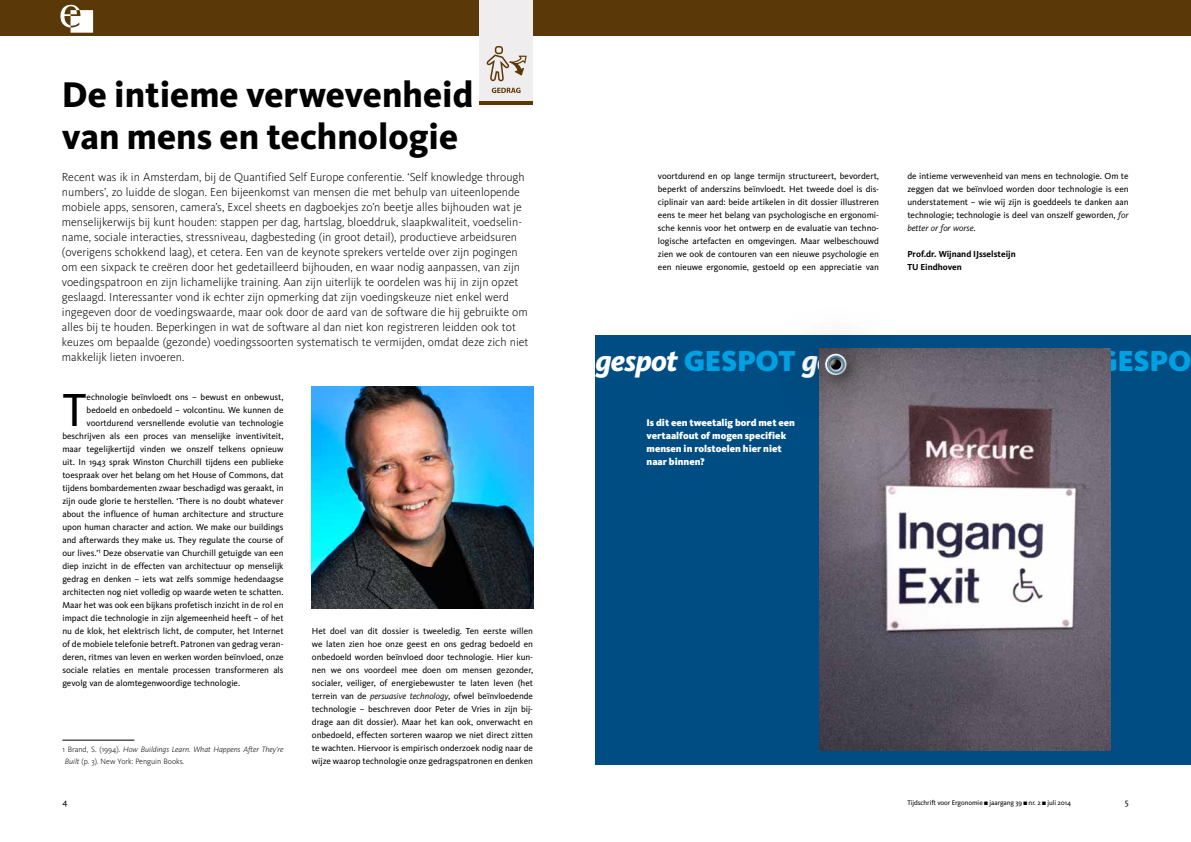
<style>
.page{position:relative;width:1191px;height:842px;background:#fff}
.page>*{position:absolute;margin:0;border:0;box-sizing:border-box;transform-origin:0 0}
.t1{font:48px "Kievit OT";color:#000}
.t2{font:800 37px/42px "Kievit OT";color:#000}
.t3{font:italic 800 30px "Kievit OT";letter-spacing:-.02em;color:#fff}
.t4{font:300 12px/15px "Kievit OT";color:#000}
.t5{font:900 10px/13px "Kievit OT";color:#fff}
.t6{font:9px/13px "Kievit OT";color:#000;text-align:justify}
.t7{font:700 9px/13px "Kievit OT";color:#000}
.t8{font:italic 300 8px/12px "Kievit OT";color:#000}
.t9{font:7px "Kievit OT";letter-spacing:-.01em;color:#000}
.s1{font-style:italic}
.s2{font-style:normal}
.s3{font-weight:900;font-style:normal;color:#00a1e2}
</style>
<div class="page">
<div style="left:595px;top:0;width:596px;height:36px;background:#5b3807"></div>
<div style="left:0;top:0;width:595px;height:36px;background:#5b3807"></div>
<svg style="left:60px;top:5px;width:33px;height:28px"></svg>
<div style="left:479px;top:0;width:54px;height:105px;background:#efeded"></div>
<svg style="left:492px;top:88px;width:28px;height:5px"></svg>
<hr style="left:479px;top:101px;width:54px;height:4px;background:#5b3807">
<svg style="left:486px;top:46px;width:40px;height:35px"></svg>
<hr style="left:62px;top:740px;width:72px;height:1px;background:#000">
<img style="left:312px;top:386px;width:221px;height:222px">
<div style="left:595px;top:335px;width:596px;height:429px;background:#004d83"></div>
<img style="left:819px;top:348px;width:291px;height:403px">
<div style="left:778px;top:307px;width:115px;height:115px;background:#000;opacity:.75"></div>
<div style="left:820px;top:349px;width:42px;height:42px;background:#000;opacity:.45"></div>
<svg style="left:821px;top:349px;width:30px;height:30px"></svg>
<h2 class="t2" style="left:62px;top:73px;width:413px">De intieme verwevenheid van mens en technologie</h2>
<p class="t4" style="left:62px;top:169px;width:468px">Recent was ik in Amsterdam, bij de Quantified Self Europe conferentie. ‘Self knowledge through numbers’, zo luidde de slogan. Een bijeenkomst van mensen die met behulp van uiteenlopende mobiele apps, sensoren, camera’s, Excel sheets en dagboekjes zo’n beetje alles bijhouden wat je menselijkerwijs bij kunt houden: stappen per dag, hartslag, bloeddruk, slaapkwaliteit, voedselin&shy;name, sociale interacties, stressniveau, dagbesteding (in groot detail), productieve arbeidsuren (overigens schokkend laag), et cetera. Een van de keynote sprekers vertelde over zijn pogingen om een sixpack te creëren door het gedetailleerd bijhouden, en waar nodig aanpassen, van zijn voedingspatroon en zijn lichamelijke training. Aan zijn uiterlijk te oordelen was hij in zijn opzet geslaagd. Interessanter vond ik echter zijn opmerking dat zijn voedingskeuze niet enkel werd ingegeven door de voedingswaarde, maar ook door de aard van de software die hij gebruikte om alles bij te houden. Beperkingen in wat de software al dan niet kon registreren leidden ook tot keuzes om bepaalde (gezonde) voedingssoorten systematisch te vermijden, omdat deze zich niet makkelijk lieten invoeren.</p>
<h1 class="t1" style="left:62px;top:381px;width:26px">T</h1>
<p class="t6" style="left:87px;top:390px;width:198px">echnologie beïnvloedt ons – bewust en onbewust,</p>
<p class="t6" style="left:87px;top:403px;width:198px">bedoeld en onbedoeld – volcontinu. We kunnen de</p>
<p class="t6" style="left:87px;top:416px;width:198px">voortdurend versnellende evolutie van technologie</p>
<p class="t6" style="left:62px;top:429px;width:223px">beschrijven als een proces van menselijke inventiviteit,</p>
<p class="t6" style="left:62px;top:442px;width:223px">maar tegelijkertijd vinden we onszelf telkens opnieuw</p>
<p class="t6" style="left:62px;top:455px;width:223px">uit. In 1943 sprak Winston Churchill tijdens een publieke</p>
<p class="t6" style="left:62px;top:468px;width:223px">toespraak over het belang om het House of Commons, dat</p>
<p class="t6" style="left:62px;top:481px;width:223px">tijdens bombardementen zwaar beschadigd was geraakt, in</p>
<p class="t6" style="left:62px;top:494px;width:223px">zijn oude glorie te herstellen. ‘There is no doubt whatever</p>
<p class="t6" style="left:62px;top:507px;width:223px">about the influence of human architecture and structure</p>
<p class="t6" style="left:62px;top:520px;width:223px">upon human character and action. We make our buildings</p>
<p class="t6" style="left:62px;top:533px;width:223px">and afterwards they make us. They regulate the course of</p>
<p class="t6" style="left:62px;top:546px;width:223px">our lives.’<sup>1</sup> Deze observatie van Churchill getuigde van een</p>
<p class="t6" style="left:62px;top:559px;width:223px">diep inzicht in de effecten van architectuur op menselijk</p>
<p class="t6" style="left:62px;top:572px;width:223px">gedrag en denken – iets wat zelfs sommige hedendaagse</p>
<p class="t6" style="left:62px;top:585px;width:223px">architecten nog niet volledig op waarde weten te schatten.</p>
<p class="t6" style="left:62px;top:598px;width:223px">Maar het was ook een bijkans profetisch inzicht in de rol en</p>
<p class="t6" style="left:62px;top:611px;width:223px">impact die technologie in zijn algemeenheid heeft – of het</p>
<p class="t6" style="left:62px;top:624px;width:223px">nu de klok, het elektrisch licht, de computer, het Internet</p>
<p class="t6" style="left:62px;top:637px;width:223px">of de mobiele telefonie betreft. Patronen van gedrag veran-</p>
<p class="t6" style="left:62px;top:650px;width:223px">deren, ritmes van leven en werken worden beïnvloed, onze</p>
<p class="t6" style="left:62px;top:663px;width:223px">sociale relaties en mentale processen transformeren als</p>
<p class="t6" style="left:62px;top:676px;width:179px">gevolg van de alomtegenwoordige technologie.</p>
<p class="t6" style="left:312px;top:624px;width:223px">Het doel van dit dossier is tweeledig. Ten eerste willen we laten zien hoe onze geest en ons gedrag bedoeld en onbedoeld worden beïnvloed door technologie. Hier kun&shy;nen we ons voordeel mee doen om mensen gezonder, socialer, veiliger, of energiebewuster te laten leven (het terrein van de <span class="s1">persuasive technology</span>, ofwel beïnvloedende technologie – beschreven door Peter de Vries in zijn bij&shy;drage aan dit dossier). Maar het kan ook, onverwacht en onbedoeld, effecten sorteren waarop we niet direct zitten te wachten. Hiervoor is empirisch onderzoek nodig naar de wijze waarop technologie onze gedragspatronen en denken</p>
<p class="t8" style="left:65px;top:743px;width:220px;text-indent:-2px"><span class="s2">1 Brand, S. (1994).</span> How Buildings Learn. What Happens After They’re<br>Built <span class="s2">(p. 3). New York: Penguin Books.</span></p>
<p class="t6" style="left:658px;top:169px;width:223px">voortdurend en op lange termijn structureert, bevordert, beperkt of anderszins beïnvloedt. Het tweede doel is dis&shy;ciplinair van aard: beide artikelen in dit dossier illustreren eens te meer het belang van psychologische en ergonomi&shy;sche kennis voor het ontwerp en de evaluatie van techno&shy;logische artefacten en omgevingen. Maar welbeschouwd zien we ook de contouren van een nieuwe psychologie en een nieuwe ergonomie, gestoeld op een appreciatie van</p>
<p class="t6" style="left:907px;top:169px;width:223px">de intieme verwevenheid van mens en technologie. Om te zeggen dat we beïnvloed worden door technologie is een understatement – wie wij zijn is goeddeels te danken aan technologie; technologie is deel van onszelf geworden, <span class="s1">for better or for worse</span>.</p>
<p class="t7" style="left:907px;top:248px;width:110px">Prof.dr. Wijnand IJsselsteijn<br>TU Eindhoven</p>
<h3 class="t3" style="left:595px;top:343px;width:597px">gespot <span class="s3">GESPOT</span> gespot <span class="s3">GESPOT</span> gespot <span class="s3">GESPO</span></h3>
<p class="t5" style="left:646px;top:416px;width:150px">Is dit een tweetalig bord met een vertaalfout of mogen specifiek mensen in rolstoelen hier niet naar binnen?</p>
<p class="t6" style="left:62px;top:795px;width:7px">4</p>
<p class="t9" style="left:907px;top:798px;width:165px">Tijdschrift voor Ergonomie ■ jaargang 39 ■ nr. 2 ■ juli 2014</p>
<p class="t6" style="left:1124px;top:795px;width:5px">5</p>
</div>
